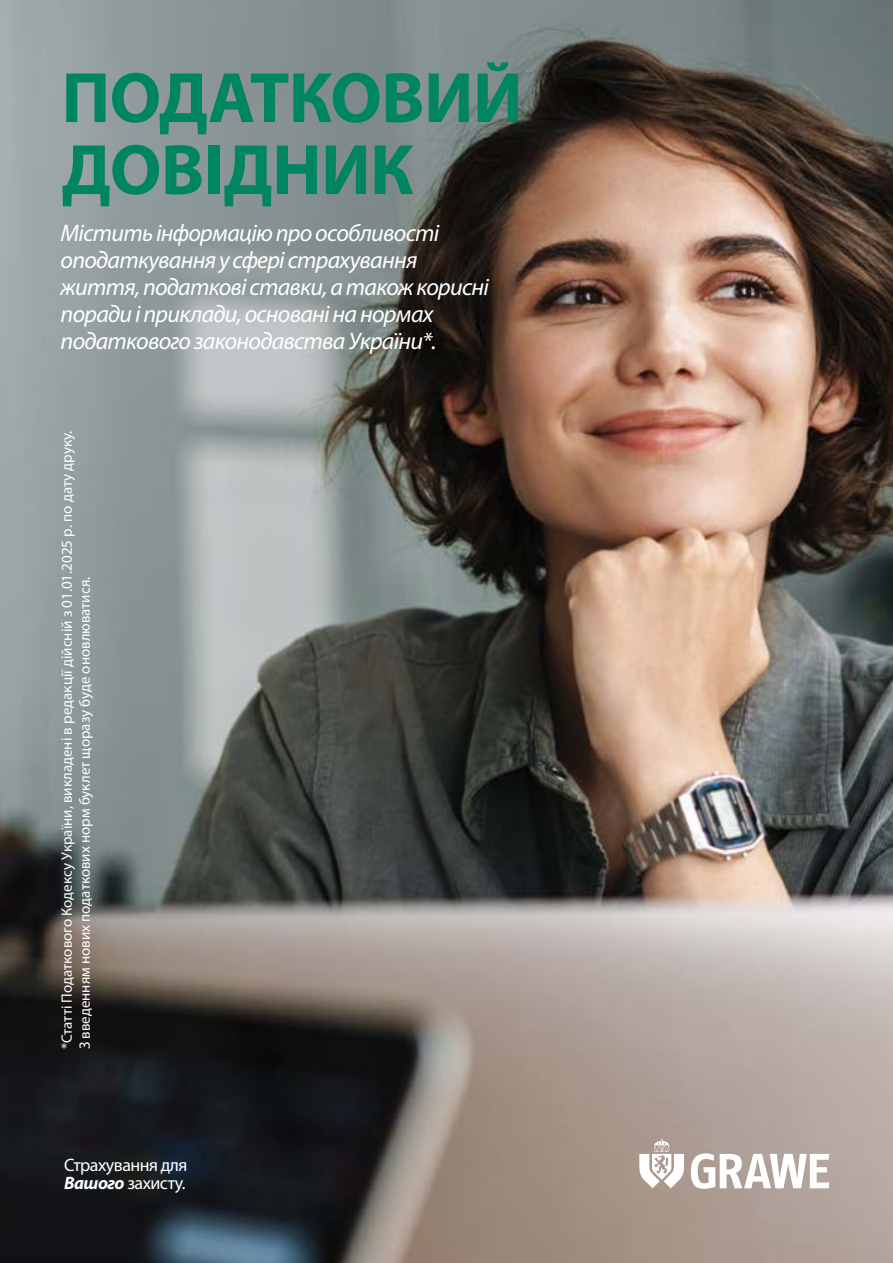
<style>
.page{position:relative;width:893px;height:1263px;background:#fff}
.page>*{position:absolute;margin:0;border:0;box-sizing:border-box;transform-origin:0 0}
.t1{font:700 72px/72px "Myriad Pro";letter-spacing:-.01em;color:#008562}
.t2{font:italic 24px/27px "Myriad Pro";letter-spacing:-.03em;color:#fff}
.t3{font:18px/18px "Myriad Pro";letter-spacing:-.03em;color:#fff}
.t4{font:15px/18px "Myriad Pro";color:#fff}
.s1{font-weight:700;font-style:italic}
</style>
<div class="page">
<img style="left:0;top:0;width:893px;height:1263px">
<svg style="left:691px;top:1153px;width:138px;height:36px"></svg>
<svg style="left:639px;top:1138px;width:45px;height:50px"></svg>
<h1 class="t1" style="left:62px;top:59px;width:463px">ПОДАТКОВИЙ<br>ДОВІДНИК</h1>
<p class="t2" style="left:61px;top:219px;width:430px">Містить інформацію про особливості оподаткування у сфері страхування життя, податкові ставки, а також корисні поради і приклади, основані на нормах податкового законодавства України*.</p>
<p class="t4" style="left:58px;top:1049px;width:620px;rotate:-90deg">*Статті Податкового Кодексу України, викладені в редакції дійсній з 01.01.2025 р. по дату друку.<br>З введенням нових податкових норм буклет щоразу буде оновлюватися.</p>
<p class="t3" style="left:64px;top:1156px;width:125px">Страхування для<br><span class="s1">Вашого</span> захисту.</p>
</div>
